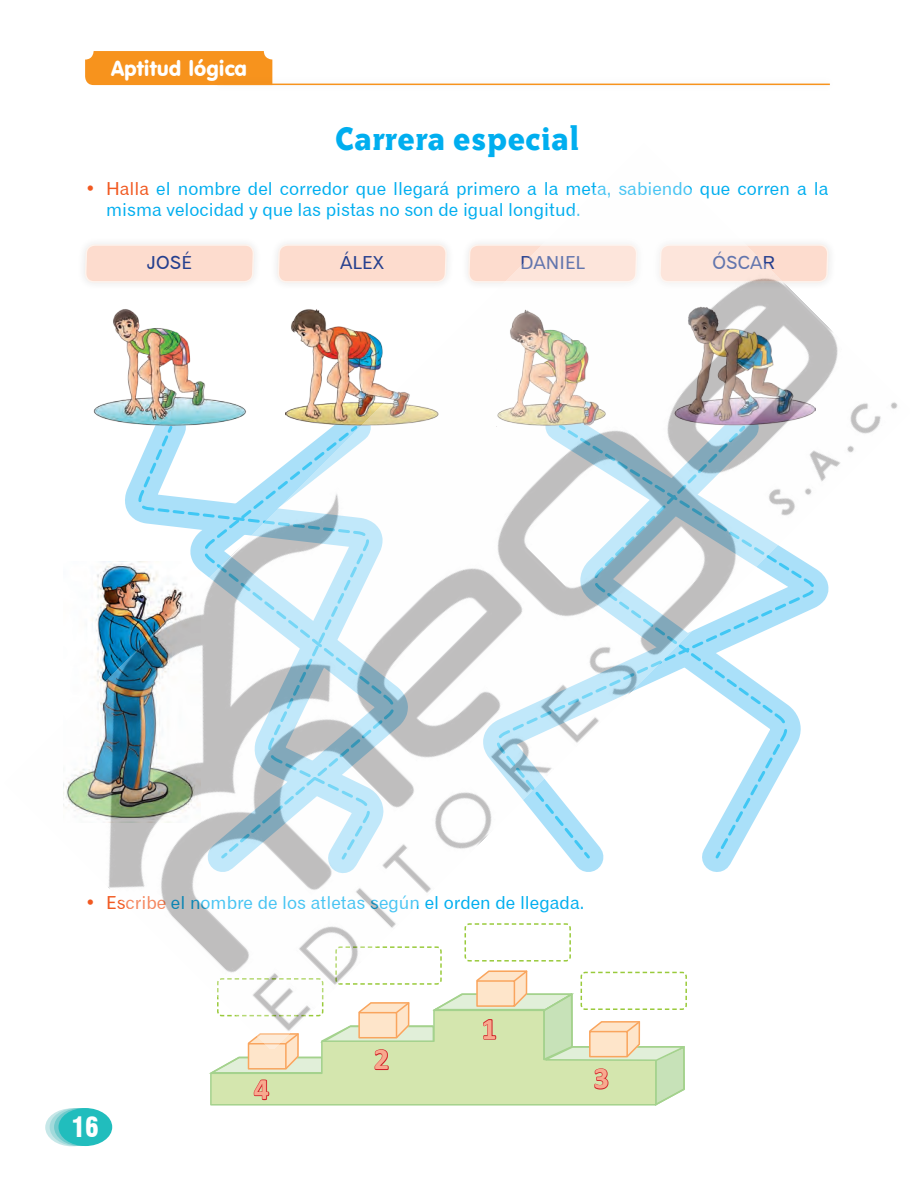
<style>
.page{position:relative;width:915px;height:1191px;background:#fff}
.page>*{position:absolute;margin:0;border:0;box-sizing:border-box;transform-origin:0 0}
.titulo{font:37.5px "Bailey Quad Bold ITC Std";color:#00aeef}
.t1{font:700 30px "Calibri";color:#f8a98e}
.t2{font:900 condensed 27px "Swiss 721 BT";color:#fff;scale:.95 1}
.t3{font:21px "VAG Rounded BT";color:#fff}
.t4{font:18px/21.6px "Gothic 720 BT Roman B";color:#00aeef}
.t5{font:18px "Gothic 720 BT Roman B";color:#253f8e}
.s1{color:#f15921}
</style>
<div class="page">
<div style="left:85px;top:51px;width:187px;height:34px;background:#f7931d"></div>
<div style="left:210px;top:75px;width:627px;height:18px;background:#231f20;opacity:.11"></div>
<hr style="left:217px;top:84px;width:612px;height:1px;background:#f7931d">
<svg style="left:45px;top:1108px;width:54px;height:38px"></svg>
<div style="left:50px;top:1108px;width:53px;height:38px;background:#a2dadb;border-radius:50%"></div>
<div style="left:54px;top:1108px;width:54px;height:38px;background:#70cacc;border-radius:50%"></div>
<div style="left:58px;top:1108px;width:54px;height:38px;background:#21bdbd;border-radius:50%"></div>
<svg style="left:209px;top:1048px;width:476px;height:58px;background:#d5e3b1"></svg>
<img style="left:63px;top:244px;width:835px;height:804px">
<p class="t3" style="left:111px;top:55px;width:138px">Aptitud lógica</p>
<p class="titulo" style="left:335px;top:118px;width:245px">Carrera especial</p>
<p class="t4" style="left:106px;top:177px;width:723px;text-indent:-21px"><span class="s1">• Halla</span> el nombre del corredor que llegará primero a la meta, sabiendo que corren a la misma velocidad y que las pistas no son de igual longitud.</p>
<p class="t5" style="left:147px;top:252px;width:47px">JOSÉ</p>
<p class="t5" style="left:340px;top:252px;width:45px">ÁLEX</p>
<p class="t5" style="left:520px;top:252px;width:66px">DANIEL</p>
<p class="t5" style="left:712px;top:252px;width:64px">ÓSCAR</p>
<p class="t4" style="left:85px;top:891px;width:500px"><span class="s1">• Escribe</span> el nombre de los atletas según el orden de llegada.</p>
<p class="t2" style="left:72px;top:1111px;width:30px">16</p>
<p class="t1" style="left:254px;top:1068px;width:17px">4</p>
<p class="t1" style="left:374px;top:1038px;width:17px">2</p>
<p class="t1" style="left:481px;top:1007px;width:17px">1</p>
<p class="t1" style="left:593px;top:1057px;width:17px">3</p>
</div>
